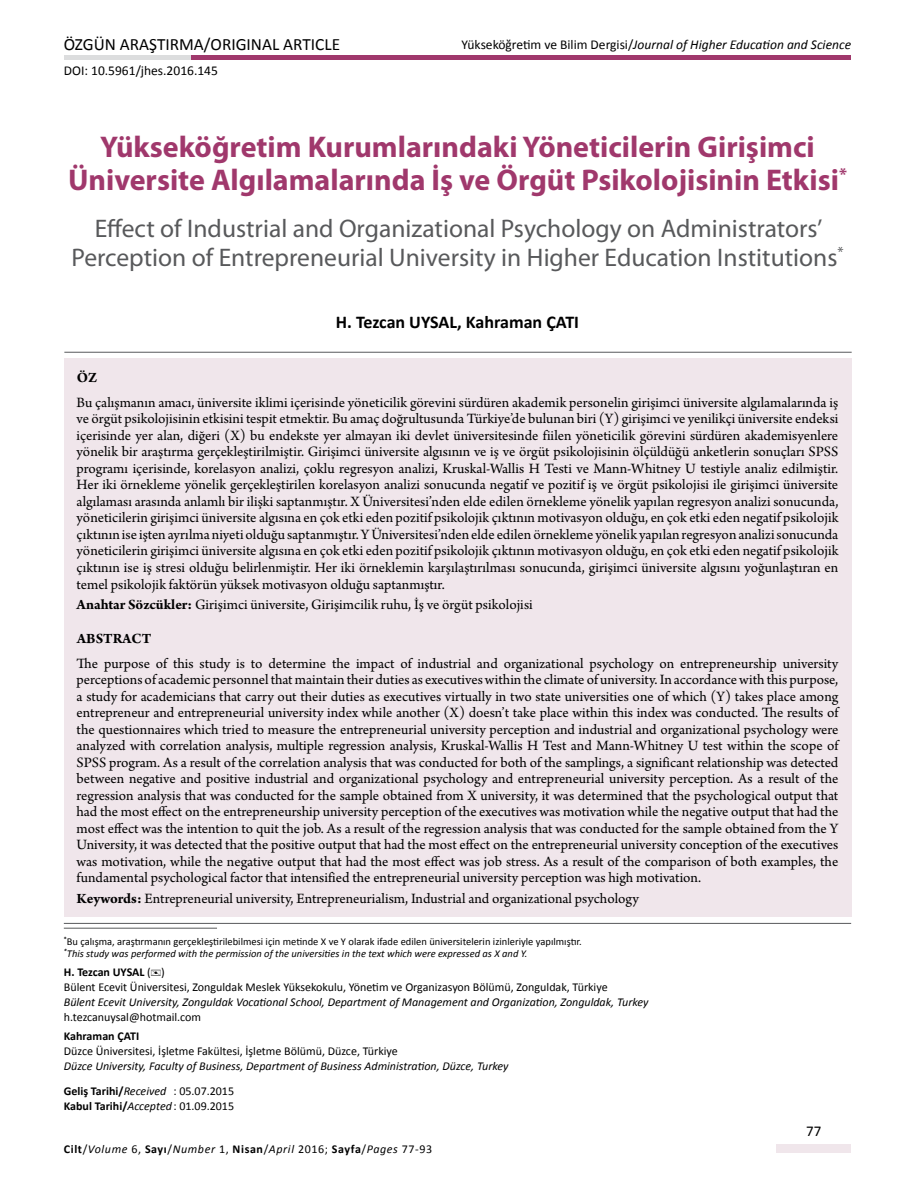
<style>
.page{position:relative;width:915px;height:1191px;background:#fff}
.page>*{position:absolute;margin:0;border:0;box-sizing:border-box;transform-origin:0 0}
.t1{font:700 30px/33px "Myriad Pro";color:#a0386c;text-align:center}
.t2{font:25.5px/29.2px "Myriad Pro";color:#58595b;text-align:center}
.t3{font:700 18px "Calibri";color:#000}
.t4{font:17.25px "Calibri";color:#000}
.t5{font:15px/16.5px "Arno Pro";color:#000;text-align:justify}
.t6{font:700 15px "Arno Pro";letter-spacing:.005em;color:#000}
.t7{font:15px "Calibri";color:#000}
.t8{font:italic 13.5px "Calibri";color:#000}
.t9{font:13.5px "Calibri";color:#000}
.t10{font:italic 12px/24.8px "Calibri";color:#000}
.t11{font:12px/15px "Calibri";color:#000}
.t12{font:italic 12px "Calibri";letter-spacing:.05em;color:#000}
.t13{font:700 12px "Calibri";color:#000}
.t14{font:10.5px/12px "Calibri";color:#000}
.s1{font-style:normal}
.s2{font-weight:700}
.s3{font-style:italic}
.s4{font-weight:700;font-style:normal}
.s5{font-weight:400;font-style:italic}
.s6{font-weight:400}
</style>
<div class="page">
<div style="left:776px;top:1144px;width:74px;height:8px;background:#f0e6eb"></div>
<div style="left:64px;top:55px;width:132px;height:5px;background:#dcddde"></div>
<div style="left:191px;top:55px;width:659px;height:5px;background:#a0386c"></div>
<hr style="left:64px;top:927px;width:153px;height:1px;background:#58595b">
<div style="left:64px;top:358px;width:786px;height:558px;background:#f0e6eb"></div>
<hr style="left:64px;top:923px;width:786px;height:1px;background:#58595b">
<hr style="left:64px;top:352px;width:787px;height:1px;background:#58595b">
<p class="t4" style="left:64px;top:34px;width:278px">ÖZGÜN ARAŞTIRMA/ORIGINAL ARTICLE</p>
<p class="t9" style="left:64px;top:62px;width:156px">DOI: 10.5961/jhes.2016.145</p>
<p class="t8" style="left:461px;top:36px;width:391px"><span class="s1">Yükseköğretim ve Bilim Dergisi/</span>Journal of Higher Education and Science</p>
<h1 class="t1" style="left:68px;top:130px;width:780px">Yükseköğretim Kurumlarındaki Yöneticilerin Girişimci<br>Üniversite Algılamalarında İş ve Örgüt Psikolojisinin Etkisi<sup>*</sup></h1>
<h2 class="t2" style="left:71px;top:213px;width:773px">Effect of Industrial and Organizational Psychology on Administrators’<br>Perception of Entrepreneurial University in Higher Education Institutions<sup>*</sup></h2>
<p class="t3" style="left:336px;top:310px;width:242px">H. Tezcan UYSAL, Kahraman ÇATI</p>
<p class="t6" style="left:77px;top:369px;width:22px">Öz</p>
<p class="t5" style="left:77px;top:395px;width:763px">Bu çalışmanın amacı, üniversite iklimi içerisinde yöneticilik görevini sürdüren akademik personelin girişimci üniversite algılamalarında iş ve örgüt psikolojisinin etkisini tespit etmektir. Bu amaç doğrultusunda Türkiye’de bulunan biri (Y) girişimci ve yenilikçi üniversite endeksi içerisinde yer alan, diğeri (X) bu endekste yer almayan iki devlet üniversitesinde fiilen yöneticilik görevini sürdüren akademisyenlere yönelik bir araştırma gerçekleştirilmiştir. Girişimci üniversite algısının ve iş ve örgüt psikolojisinin ölçüldüğü anketlerin sonuçları SPSS programı içerisinde, korelasyon analizi, çoklu regresyon analizi, Kruskal-Wallis H Testi ve Mann-Whitney U testiyle analiz edilmiştir.<br>Her iki örnekleme yönelik gerçekleştirilen korelasyon analizi sonucunda negatif ve pozitif iş ve örgüt psikolojisi ile girişimci üniversite algılaması arasında anlamlı bir ilişki saptanmıştır. X Üniversitesi’nden elde edilen örnekleme yönelik yapılan regresyon analizi sonucunda, yöneticilerin girişimci üniversite algısına en çok etki eden pozitif psikolojik çıktının motivasyon olduğu, en çok etki eden negatif psikolojik çıktının ise işten ayrılma niyeti olduğu saptanmıştır. Y Üniversitesi’nden elde edilen örnekleme yönelik yapılan regresyon analizi sonucunda yöneticilerin girişimci üniversite algısına en çok etki eden pozitif psikolojik çıktının motivasyon olduğu, en çok etki eden negatif psikolojik çıktının ise iş stresi olduğu belirlenmiştir. Her iki örneklemin karşılaştırılması sonucunda, girişimci üniversite algısını yoğunlaştıran en temel psikolojik faktörün yüksek motivasyon olduğu saptanmıştır.</p>
<p class="t5" style="left:77px;top:597px;width:457px"><span class="s2">Anahtar Sözcükler:</span> Girişimci üniversite, Girişimcilik ruhu, İş ve örgüt psikolojisi</p>
<p class="t6" style="left:77px;top:629px;width:76px">ABSTRACT</p>
<p class="t5" style="left:77px;top:656px;width:763px">The purpose of this study is to determine the impact of industrial and organizational psychology on entrepreneurship university perceptions of academic personnel that maintain their duties as executives within the climate of university. In accordance with this purpose, a study for academicians that carry out their duties as executives virtually in two state universities one of which (Y) takes place among entrepreneur and entrepreneurial university index while another (X) doesn’t take place within this index was conducted. The results of the questionnaires which tried to measure the entrepreneurial university perception and industrial and organizational psychology were analyzed with correlation analysis, multiple regression analysis, Kruskal-Wallis H Test and Mann-Whitney U test within the scope of SPSS program. As a result of the correlation analysis that was conducted for both of the samplings, a significant relationship was detected between negative and positive industrial and organizational psychology and entrepreneurial university perception. As a result of the regression analysis that was conducted for the sample obtained from X university, it was determined that the psychological output that had the most effect on the entrepreneurship university perception of the executives was motivation while the negative output that had the most effect was the intention to quit the job. As a result of the regression analysis that was conducted for the sample obtained from the Y University, it was detected that the positive output that had the most effect on the entrepreneurial university conception of the executives was motivation, while the negative output that had the most effect was job stress. As a result of the comparison of both examples, the fundamental psychological factor that intensified the entrepreneurial university perception was high motivation.</p>
<p class="t5" style="left:77px;top:891px;width:563px"><span class="s2">Keywords:</span> Entrepreneurial university, Entrepreneurialism, Industrial and organizational psychology</p>
<p class="t14" style="left:64px;top:935px;width:519px"><sup>*</sup>Bu çalışma, araştırmanın gerçekleştirilebilmesi için metinde X ve Y olarak ifade edilen üniversitelerin izinleriyle yapılmıştır. <sup>*</sup><span class="s3">This study was performed with the permission of the universities in the text which were expressed as X and Y.</span></p>
<p class="t11" style="left:64px;top:964px;width:545px"><span class="s2">H. Tezcan UYSAL</span> ( )<br>Bülent Ecevit Üniversitesi, Zonguldak Meslek Yüksekokulu, Yönetim ve Organizasyon Bölümü, Zonguldak, Türkiye</p>
<p class="t10" style="left:64px;top:989px;width:586px">Bülent Ecevit University, Zonguldak Vocational School, Department of Management and Organization, Zonguldak, Turkey</p>
<p class="t11" style="left:64px;top:1009px;width:139px">h.tezcanuysal@hotmail.com</p>
<p class="t13" style="left:64px;top:1028px;width:75px">Kahraman ÇATI</p>
<p class="t11" style="left:64px;top:1044px;width:335px">Düzce Üniversitesi, İşletme Fakültesi, İşletme Bölümü, Düzce, Türkiye</p>
<p class="t10" style="left:64px;top:1053px;width:446px">Düzce University, Faculty of Business, Department of Business Administration, Düzce, Turkey<br><span class="s4">Geliş Tarihi/</span>Received <span class="s1">: 05.07.2015</span></p>
<p class="t13" style="left:64px;top:1098px;width:172px">Kabul Tarihi/<span class="s5">Accepted</span><span class="s6">: 01.09.2015</span></p>
<p class="t12" style="left:64px;top:1140px;width:370px"><span class="s4">Cilt</span><span class="s1">/</span>Volume <span class="s1">6,</span> <span class="s4">Sayı</span><span class="s1">/</span>Number <span class="s1">1,</span> <span class="s4">Nisan</span><span class="s1">/</span>April <span class="s1">2016;</span> <span class="s4">Sayfa</span><span class="s1">/</span>Pages <span class="s1">77-93</span></p>
<p class="t7" style="left:806px;top:1121px;width:17px">77</p>
</div>
